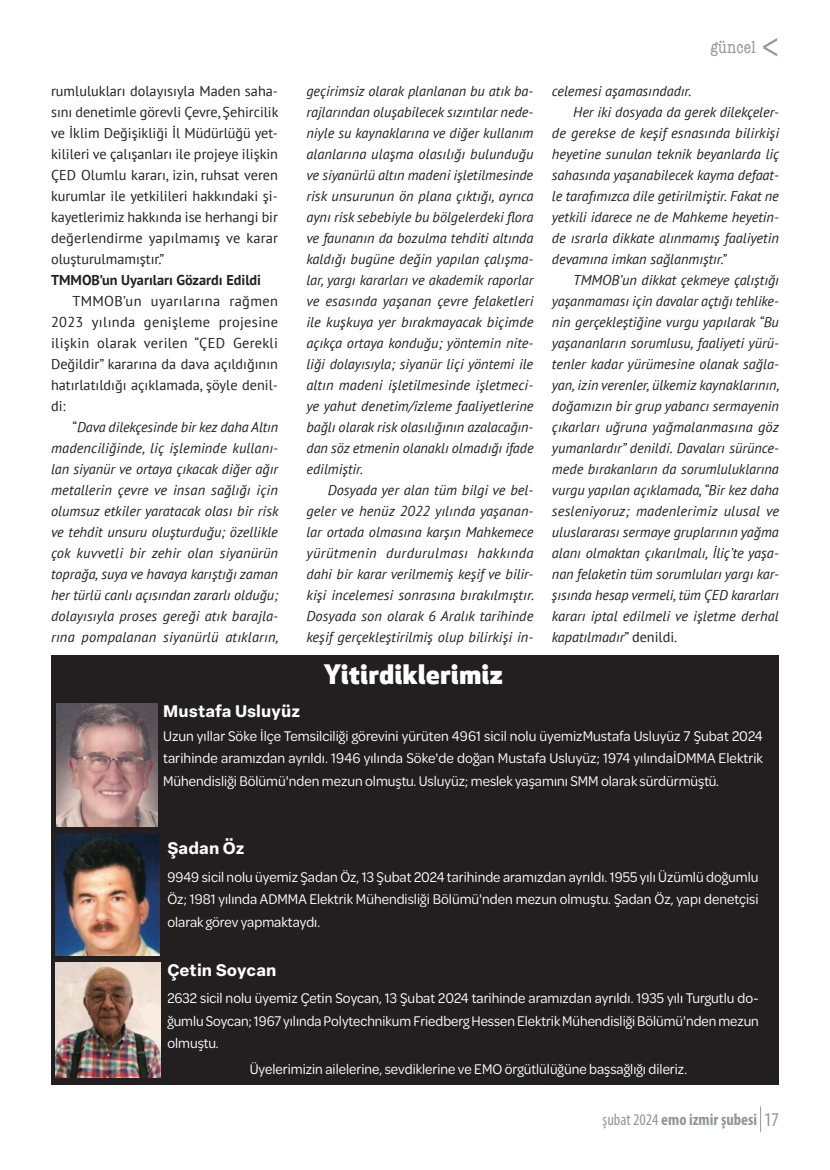
<style>
.page{position:relative;width:830px;height:1170px;background:#fff}
.page>*{position:absolute;margin:0;border:0;box-sizing:border-box;transform-origin:0 0}
.t1{font:800 26.25px "Apex New";letter-spacing:.025em;color:#fff}
.t2{font:condensed 18px "American Typewriter";letter-spacing:.01em;color:#939598}
.t3{font:700 16.5px "Elza Text";letter-spacing:.01em;color:#fff}
.t4{font:700 condensed 16.5px "Myriad Pro";color:#939598}
.t5{font:15px/22.5px "Omnes Semi Cond";color:#fff;text-align:justify}
.t6{font:italic 14.25px/21px "PT Sans";color:#231f20;text-align:justify}
.t7{font:14.25px/21px "PT Sans";color:#231f20;text-align:justify}
.t8{font:700 14.25px "PT Sans";color:#231f20}
.s1{font-style:normal}
.s2{font-weight:400}
.s3{font-weight:400;font-size:19.5px}
</style>
<div class="page">
<div style="left:51px;top:655px;width:727px;height:429px;background:#231f20"></div>
<img style="left:57px;top:704px;width:100px;height:122px">
<img style="left:56px;top:833px;width:104px;height:122px">
<img style="left:56px;top:962px;width:104px;height:115px">
<p class="t7" style="left:51px;top:81px;width:229px">rumlulukları dolayısıyla Maden saha&shy;sını denetimle görevli Çevre, Şehircilik ve İklim Değişikliği İl Müdürlüğü yet&shy;kilileri ve çalışanları ile projeye ilişkin ÇED Olumlu kararı, izin, ruhsat veren kurumlar ile yetkilileri hakkındaki şi&shy;kayetlerimiz hakkında ise herhangi bir değerlendirme yapılmamış ve karar oluşturulmamıştır.”</p>
<p class="t8" style="left:51px;top:272px;width:211px">TMMOB’un Uyarıları Gözardı Edildi</p>
<p class="t7" style="left:51px;top:291px;width:228px;text-indent:21px">TMMOB’un uyarılarına rağmen 2023 yılında genişleme projesine ilişkin olarak verilen “ÇED Gerekli Değildir” kararına da dava açıldığının hatırlatıldığı açıklamada, şöyle denil&shy;di:</p>
<p class="t6" style="left:51px;top:417px;width:229px;text-indent:21px"><span class="s1">“</span>Dava dilekçesinde bir kez daha Altın madenciliğinde, liç işleminde kullanı&shy;lan siyanür ve ortaya çıkacak diğer ağır metallerin çevre ve insan sağlığı için olumsuz etkiler yaratacak olası bir risk ve tehdit unsuru oluşturduğu; özellikle çok kuvvetli bir zehir olan siyanürün toprağa, suya ve havaya karıştığı zaman her türlü canlı açısından zararlı olduğu; dolayısıyla proses gereği atık barajla&shy;rına pompalanan siyanürlü atıkların,</p>
<p class="t6" style="left:306px;top:81px;width:228px">geçirimsiz olarak planlanan bu atık ba&shy;rajlarından oluşabilecek sızıntılar nede&shy;niyle su kaynaklarına ve diğer kullanım alanlarına ulaşma olasılığı bulunduğu ve siyanürlü altın madeni işletilmesinde risk unsurunun ön plana çıktığı, ayrıca aynı risk sebebiyle bu bölgelerdeki flora ve faunanın da bozulma tehditi altında kaldığı bugüne değin yapılan çalışma&shy;lar, yargı kararları ve akademik raporlar ve esasında yaşanan çevre felaketleri ile kuşkuya yer bırakmayacak biçimde açıkça ortaya konduğu; yöntemin nite&shy;liği dolayısıyla; siyanür liçi yöntemi ile altın madeni işletilmesinde işletmeci&shy;ye yahut denetim/izleme faaliyetlerine bağlı olarak risk olasılığının azalacağın&shy;dan söz etmenin olanaklı olmadığı ifade edilmiştir.</p>
<p class="t6" style="left:306px;top:480px;width:229px;text-indent:21px">Dosyada yer alan tüm bilgi ve bel&shy;geler ve henüz 2022 yılında yaşanan&shy;lar ortada olmasına karşın Mahkemece yürütmenin durdurulması hakkında dahi bir karar verilmemiş keşif ve bilir&shy;kişi incelemesi sonrasına bırakılmıştır.<br>Dosyada son olarak 6 Aralık tarihinde keşif gerçekleştirilmiş olup bilirkişi in-</p>
<h1 class="t1" style="left:324px;top:656px;width:180px">Yitirdiklerimiz</h1>
<p class="t3" style="left:163px;top:698px;width:138px">Mustafa Usluyüz</p>
<p class="t2" style="left:710px;top:37px;width:47px">güncel</p>
<p class="t6" style="left:551px;top:81px;width:141px">celemesi aşamasındadır.</p>
<p class="t6" style="left:573px;top:102px;width:207px">Her iki dosyada da gerek dilekçeler-</p>
<p class="t6" style="left:551px;top:123px;width:228px">de gerekse de keşif esnasında bilirkişi</p>
<p class="t6" style="left:551px;top:144px;width:229px">heyetine sunulan teknik beyanlarda liç</p>
<p class="t6" style="left:551px;top:165px;width:228px">sahasında yaşanabilecek kayma defaat-</p>
<p class="t6" style="left:551px;top:186px;width:228px">le tarafımızca dile getirilmiştir. Fakat ne</p>
<p class="t6" style="left:551px;top:207px;width:228px">yetkili idarece ne de Mahkeme heyetin-</p>
<p class="t6" style="left:551px;top:228px;width:228px">de ısrarla dikkate alınmamış faaliyetin</p>
<p class="t6" style="left:551px;top:249px;width:176px">devamına imkan sağlanmıştır.”</p>
<p class="t6" style="left:573px;top:270px;width:207px">TMMOB’un dikkat çekmeye çalıştığı</p>
<p class="t6" style="left:551px;top:291px;width:228px">yaşanmaması için davalar açtığı tehlike-</p>
<p class="t6" style="left:551px;top:312px;width:228px">nin gerçekleştiğine vurgu yapılarak “Bu</p>
<p class="t6" style="left:551px;top:333px;width:228px">yaşananların sorumlusu, faaliyeti yürü-</p>
<p class="t6" style="left:551px;top:354px;width:228px">tenler kadar yürümesine olanak sağla-</p>
<p class="t6" style="left:551px;top:375px;width:229px">yan, izin verenler, ülkemiz kaynaklarının,</p>
<p class="t6" style="left:551px;top:396px;width:228px">doğamızın bir grup yabancı sermayenin</p>
<p class="t6" style="left:551px;top:417px;width:228px">çıkarları uğruna yağmalanmasına göz</p>
<p class="t6" style="left:551px;top:438px;width:228px">yumanlardır” denildi. Davaları sürünce-</p>
<p class="t6" style="left:551px;top:459px;width:228px">mede bırakanların da sorumluluklarına</p>
<p class="t6" style="left:551px;top:480px;width:228px">vurgu yapılan açıklamada, “Bir kez daha</p>
<p class="t6" style="left:551px;top:501px;width:228px">sesleniyoruz; madenlerimiz ulusal ve</p>
<p class="t6" style="left:551px;top:522px;width:228px">uluslararası sermaye gruplarının yağma</p>
<p class="t6" style="left:551px;top:543px;width:228px">alanı olmaktan çıkarılmalı, İliç’te yaşa-</p>
<p class="t6" style="left:551px;top:564px;width:228px">nan felaketin tüm sorumluları yargı kar-</p>
<p class="t6" style="left:551px;top:585px;width:228px">şısında hesap vermeli, tüm ÇED kararları</p>
<p class="t6" style="left:551px;top:606px;width:228px">kararı iptal edilmeli ve işletme derhal</p>
<p class="t6" style="left:551px;top:627px;width:127px">kapatılmadır<span class="s1">” denildi.</span></p>
<p class="t5" style="left:163px;top:723px;width:601px">Uzun yıllar Söke İlçe Temsilciliği görevini yürüten 4961 sicil nolu üyemizMustafa Usluyüz 7 Şubat 2024 tarihinde aramızdan ayrıldı. 1946 yılında Söke'de doğan Mustafa Usluyüz; 1974 yılındaİDMMA Elektrik Mühendisliği Bölümü'nden mezun olmuştu. Usluyüz; meslek yaşamını SMM olarak sürdürmüştü.</p>
<p class="t3" style="left:167px;top:835px;width:79px">Şadan Öz</p>
<p class="t5" style="left:167px;top:864px;width:592px">9949 sicil nolu üyemiz Şadan Öz, 13 Şubat 2024 tarihinde aramızdan ayrıldı. 1955 yılı Üzümlü doğumlu Öz; 1981 yılında ADMMA Elektrik Mühendisliği Bölümü'nden mezun olmuştu. Şadan Öz, yapı denetçisi olarak görev yapmaktaydı.</p>
<p class="t3" style="left:167px;top:956px;width:111px">Çetin Soycan</p>
<p class="t5" style="left:167px;top:986px;width:592px">2632 sicil nolu üyemiz Çetin Soycan, 13 Şubat 2024 tarihinde aramızdan ayrıldı. 1935 yılı Turgutlu do&shy;ğumlu Soycan; 1967 yılında Polytechnikum Friedberg Hessen Elektrik Mühendisliği Bölümü'nden mezun olmuştu.</p>
<p class="t5" style="left:249px;top:1056px;width:439px">Üyelerimizin ailelerine, sevdiklerine ve EMO örgütlülüğüne başsağlığı dileriz.</p>
<p class="t4" style="left:602px;top:1109px;width:178px"><span class="s2">şubat 2024</span> emo izmir şubesi <span class="s3">17</span></p>
</div>
